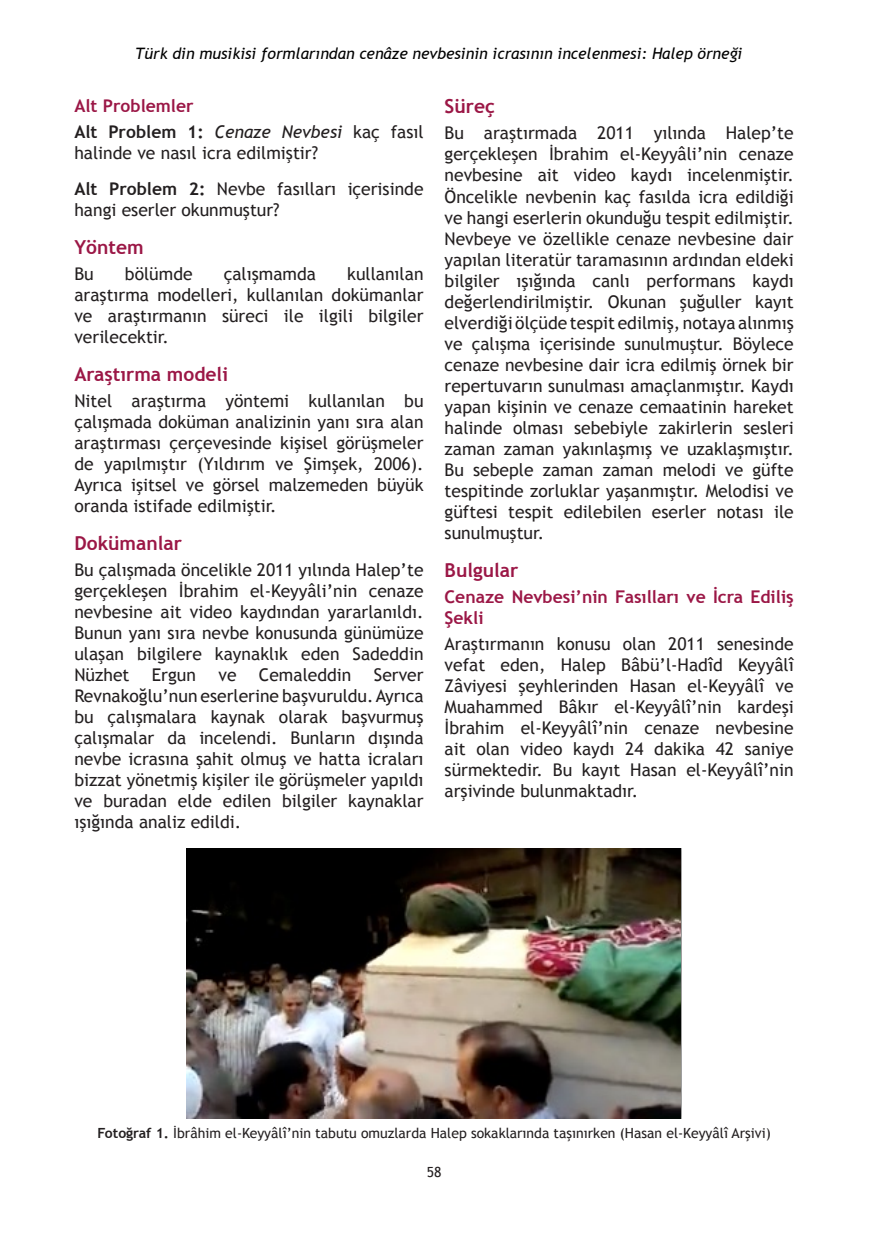
<style>
.page{position:relative;width:893px;height:1241px;background:#fff}
.page>*{position:absolute;margin:0;border:0;box-sizing:border-box;transform-origin:0 0}
.Metin_-_Başlık_1{font:700 19.25px "Trebuchet MS";color:#9b1746}
.Metin_-_Gövde{font:17.5px/21px "Trebuchet MS";color:#231f20;text-align:justify}
.Metin_-_Başlık_2{font:700 17.5px/21px "Trebuchet MS";color:#9b1746}
.t1{font:italic 15.75px "Trebuchet MS";color:#000}
.Örnek{font:14px "Trebuchet MS";color:#231f20}
.s1{font-weight:700}
.s2{font-style:italic}
</style>
<div class="page">
<img style="left:186px;top:848px;width:495px;height:269px">
<p class="t1" style="left:135px;top:44px;width:609px">Türk din musikisi formlarından cenâze nevbesinin icrasının incelenmesi: Halep örneği</p>
<p class="Metin_-_Başlık_2" style="left:74px;top:95px;width:121px">Alt Problemler</p>
<p class="Metin_-_Gövde" style="left:74px;top:122px;width:351px"><span class="s1">Alt Problem 1:</span> <span class="s2">Cenaze Nevbesi</span> kaç fasıl halinde ve nasıl icra edilmiştir?</p>
<p class="Metin_-_Gövde" style="left:74px;top:178px;width:351px"><span class="s1">Alt Problem 2:</span> Nevbe fasılları içerisinde hangi eserler okunmuştur?</p>
<p class="Metin_-_Başlık_1" style="left:74px;top:235px;width:71px">Yöntem</p>
<p class="Metin_-_Gövde" style="left:74px;top:263px;width:21px">Bu</p>
<p class="Metin_-_Gövde" style="left:125px;top:263px;width:69px">bölümde</p>
<p class="Metin_-_Gövde" style="left:224px;top:263px;width:94px">çalışmamda</p>
<p class="Metin_-_Gövde" style="left:74px;top:263px;width:351px;text-indent:273px">kullanılan araştırma modelleri, kullanılan dokümanlar ve araştırmanın süreci ile ilgili bilgiler verilecektir.</p>
<p class="Metin_-_Başlık_1" style="left:74px;top:362px;width:155px">Araştırma modeli</p>
<p class="Metin_-_Gövde" style="left:74px;top:390px;width:351px">Nitel araştırma yöntemi kullanılan bu çalışmada doküman analizinin yanı sıra alan araştırması çerçevesinde kişisel görüşmeler de yapılmıştır (Yıldırım ve Şimşek, 2006).<br>Ayrıca işitsel ve görsel malzemeden büyük oranda istifade edilmiştir.</p>
<p class="Metin_-_Başlık_1" style="left:74px;top:531px;width:109px">Dokümanlar</p>
<p class="Metin_-_Gövde" style="left:74px;top:559px;width:351px">Bu çalışmada öncelikle 2011 yılında Halep’te gerçekleşen İbrahim el-Keyyâli’nin cenaze nevbesine ait video kaydından yararlanıldı.<br>Bunun yanı sıra nevbe konusunda günümüze ulaşan bilgilere kaynaklık eden Sadeddin Nüzhet</p>
<p class="Metin_-_Gövde" style="left:152px;top:664px;width:46px">Ergun</p>
<p class="Metin_-_Gövde" style="left:218px;top:664px;width:20px">ve</p>
<p class="Metin_-_Gövde" style="left:259px;top:664px;width:94px">Cemaleddin</p>
<p class="Metin_-_Gövde" style="left:74px;top:664px;width:351px;text-indent:299px">Server Revnakoğlu’nun eserlerine başvuruldu. Ayrıca bu çalışmalara kaynak olarak başvurmuş çalışmalar da incelendi. Bunların dışında nevbe icrasına şahit olmuş ve hatta icraları bizzat yönetmiş kişiler ile görüşmeler yapıldı ve buradan elde edilen bilgiler kaynaklar ışığında analiz edildi.</p>
<p class="Metin_-_Başlık_1" style="left:445px;top:95px;width:52px">Süreç</p>
<p class="Metin_-_Gövde" style="left:445px;top:123px;width:351px">Bu araştırmada 2011 yılında Halep’te gerçekleşen İbrahim el-Keyyâli’nin cenaze nevbesine ait video kaydı incelenmiştir.<br>Öncelikle nevbenin kaç fasılda icra edildiği ve hangi eserlerin okunduğu tespit edilmiştir.<br>Nevbeye ve özellikle cenaze nevbesine dair yapılan literatür taramasının ardından eldeki bilgiler ışığında canlı performans kaydı değerlendirilmiştir. Okunan şuğuller kayıt elverdiği ölçüde tespit edilmiş, notaya alınmış ve çalışma içerisinde sunulmuştur. Böylece cenaze nevbesine dair icra edilmiş örnek bir repertuvarın sunulması amaçlanmıştır. Kaydı yapan kişinin ve cenaze cemaatinin hareket halinde olması sebebiyle zakirlerin sesleri zaman zaman yakınlaşmış ve uzaklaşmıştır.<br>Bu sebeple zaman zaman melodi ve güfte tespitinde zorluklar yaşanmıştır. Melodisi ve güftesi tespit edilebilen eserler notası ile sunulmuştur.</p>
<p class="Metin_-_Başlık_1" style="left:445px;top:557px;width:75px">Bulgular</p>
<p class="Metin_-_Başlık_2" style="left:445px;top:586px;width:351px">Cenaze Nevbesi’nin Fasılları ve İcra Ediliş<br>Şekli</p>
<p class="Metin_-_Gövde" style="left:445px;top:633px;width:351px">Araştırmanın konusu olan 2011 senesinde vefat eden, Halep Bâbü’l-Hadîd Keyyâlî Zâviyesi şeyhlerinden Hasan el-Keyyâlî ve Muahammed Bâkır el-Keyyâlî’nin kardeşi İbrahim el-Keyyâlî’nin cenaze nevbesine ait olan video kaydı 24 dakika 42 saniye sürmektedir. Bu kayıt Hasan el-Keyyâlî’nin arşivinde bulunmaktadır.</p>
<p class="Örnek" style="left:97px;top:1124px;width:675px"><span class="s1">Fotoğraf 1.</span> İbrâhim el-Keyyâlî’nin tabutu omuzlarda Halep sokaklarında taşınırken (Hasan el-Keyyâlî Arşivi)</p>
<p class="Örnek" style="left:427px;top:1163px;width:16px">58</p>
</div>
